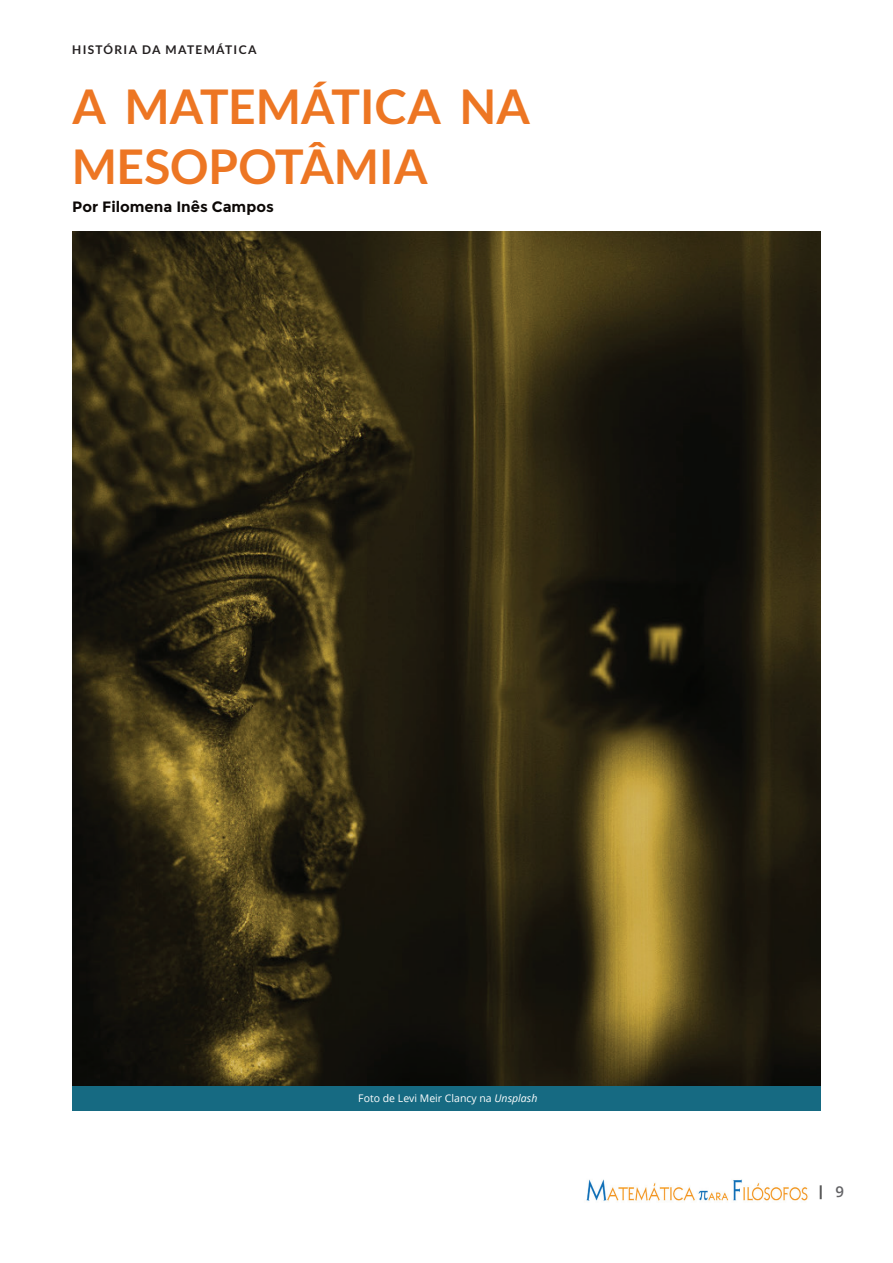
<style>
.page{position:relative;width:893px;height:1263px;background:#fff}
.page>*{position:absolute;margin:0;border:0;box-sizing:border-box;transform-origin:0 0}
.t1{font:700 48px/60px "Lato";color:#ed7623}
.t2{font:700 15px "Montserrat";color:#0c0806}
.t3{font:700 15px "Montserrat";color:#525252}
.t4{font:700 12px "Lato";letter-spacing:.11em;color:#231f20}
.t5{font:10.5px "Open Sans";color:#fff}
.s1{font-style:italic}
.s2{font-family:"Open Sans";font-weight:600;color:#636366}
</style>
<div class="page">
<img style="left:586px;top:1179px;width:222px;height:22px">
<div style="left:72px;top:1085px;width:749px;height:26px;background:#166a82"></div>
<img style="left:72px;top:232px;width:749px;height:853px">
<p class="t4" style="left:72px;top:43px;width:186px">HISTÓRIA DA MATEMÁTICA</p>
<h1 class="t1" style="left:72px;top:76px;width:459px">A MATEMÁTICA NA<br>MESOPOTÂMIA</h1>
<h2 class="t2" style="left:72px;top:198px;width:203px">Por Filomena Inês Campos</h2>
<p class="t5" style="left:358px;top:1091px;width:181px">Foto de Levi Meir Clancy na <span class="s1">Unsplash</span></p>
<h2 class="t3" style="left:819px;top:1183px;width:27px">| <span class="s2">9</span></h2>
</div>
